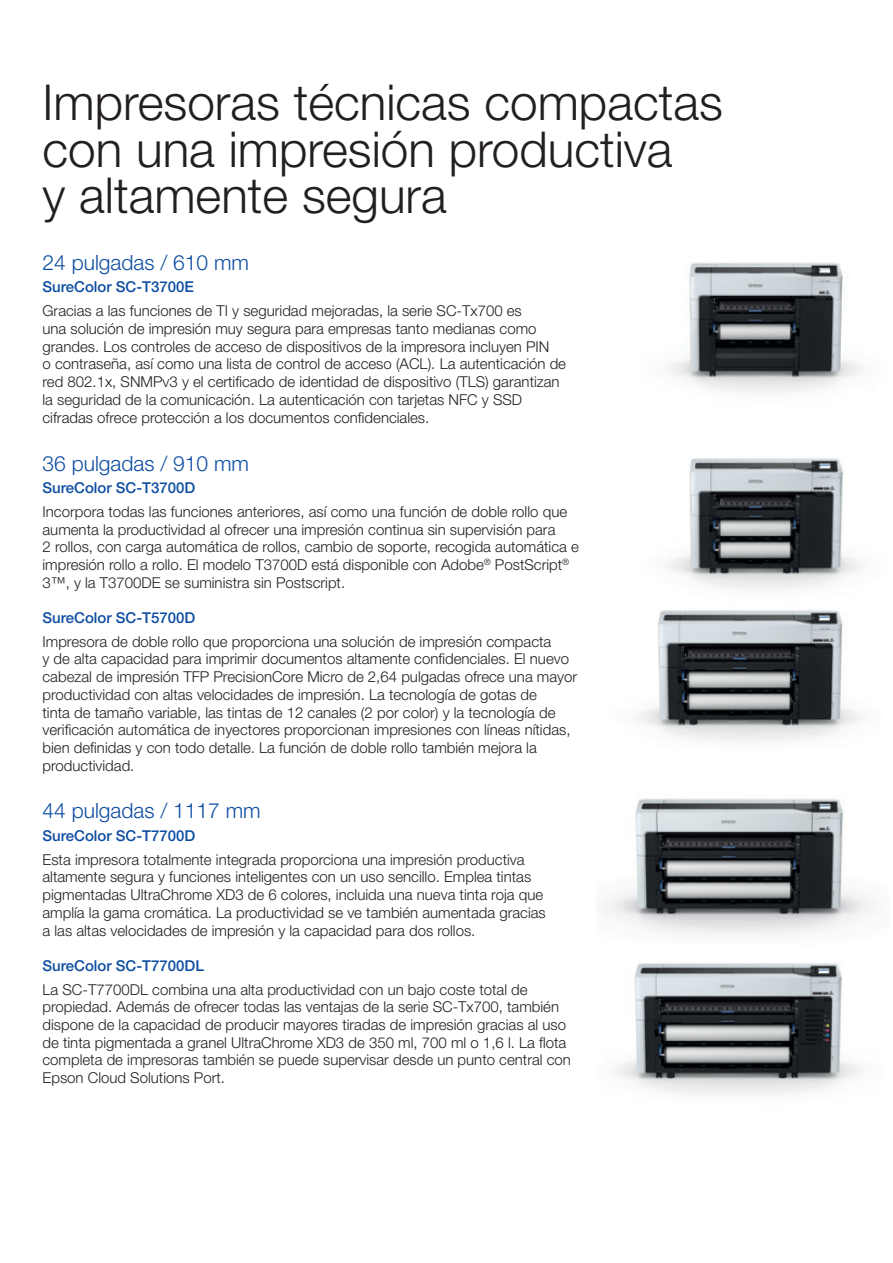
<style>
.page{position:relative;width:893px;height:1263px;background:#fff}
.page>*{position:absolute;margin:0;border:0;box-sizing:border-box;transform-origin:0 0}
.t1{font:300 49.5px/46.5px "Helvetica Neue LT Pro";color:#231f20}
.Brochure_Small_Sub_H{font:300 21px "Helvetica Neue LT Pro";color:#0d4da1}
.Brochure_Body_Copy{font:300 15px/17.7px "Helvetica Neue LT Pro";color:#231f20}
.Brochure_Small_Sub_H-2{font:500 15px "Helvetica Neue LT Pro";color:#0d4da1}
</style>
<div class="page">
<img style="left:667px;top:262px;width:195px;height:131px">
<img style="left:667px;top:458px;width:196px;height:132px">
<img style="left:637px;top:610px;width:225px;height:132px">
<img style="left:602px;top:798px;width:271px;height:137px">
<img style="left:614px;top:963px;width:247px;height:133px">
<p class="t1" style="left:43px;top:78px;width:682px">Impresoras técnicas compactas con una impresión productiva<br>y altamente segura</p>
<p class="Brochure_Small_Sub_H" style="left:43px;top:250px;width:208px">24 pulgadas / 610 mm</p>
<p class="Brochure_Small_Sub_H-2" style="left:43px;top:278px;width:153px">SureColor SC-T3700E</p>
<p class="Brochure_Body_Copy" style="left:43px;top:302px;width:525px">Gracias a las funciones de TI y seguridad mejoradas, la serie SC-Tx700 es<br>una solución de impresión muy segura para empresas tanto medianas como grandes. Los controles de acceso de dispositivos de la impresora incluyen PIN<br>o contraseña, así como una lista de control de acceso (ACL). La autenticación de red 802.1x, SNMPv3 y el certificado de identidad de dispositivo (TLS) garantizan la seguridad de la comunicación. La autenticación con tarjetas NFC y SSD cifradas ofrece protección a los documentos confidenciales.</p>
<p class="Brochure_Small_Sub_H" style="left:43px;top:450px;width:208px">36 pulgadas / 910 mm</p>
<p class="Brochure_Small_Sub_H-2" style="left:43px;top:478px;width:154px">SureColor SC-T3700D</p>
<p class="Brochure_Body_Copy" style="left:43px;top:502px;width:538px">Incorpora todas las funciones anteriores, así como una función de doble rollo que aumenta la productividad al ofrecer una impresión continua sin supervisión para<br>2 rollos, con carga automática de rollos, cambio de soporte, recogida automática e impresión rollo a rollo. El modelo T3700D está disponible con Adobe<sup>®</sup> PostScript<sup>® </sup>3™, y la T3700DE se suministra sin Postscript.</p>
<p class="Brochure_Small_Sub_H-2" style="left:43px;top:608px;width:154px">SureColor SC-T5700D</p>
<p class="Brochure_Body_Copy" style="left:43px;top:632px;width:536px">Impresora de doble rollo que proporciona una solución de impresión compacta<br>y de alta capacidad para imprimir documentos altamente confidenciales. El nuevo cabezal de impresión TFP PrecisionCore Micro de 2,64 pulgadas ofrece una mayor productividad con altas velocidades de impresión. La tecnología de gotas de<br>tinta de tamaño variable, las tintas de 12 canales (2 por color) y la tecnología de verificación automática de inyectores proporcionan impresiones con líneas nítidas, bien definidas y con todo detalle. La función de doble rollo también mejora la productividad.</p>
<p class="Brochure_Small_Sub_H" style="left:43px;top:798px;width:220px">44 pulgadas / 1117 mm</p>
<p class="Brochure_Small_Sub_H-2" style="left:43px;top:826px;width:154px">SureColor SC-T7700D</p>
<p class="Brochure_Body_Copy" style="left:43px;top:850px;width:505px">Esta impresora totalmente integrada proporciona una impresión productiva altamente segura y funciones inteligentes con un uso sencillo. Emplea tintas pigmentadas UltraChrome XD3 de 6 colores, incluida una nueva tinta roja que amplía la gama cromática. La productividad se ve también aumentada gracias a las altas velocidades de impresión y la capacidad para dos rollos.</p>
<p class="Brochure_Small_Sub_H-2" style="left:43px;top:956px;width:163px">SureColor SC-T7700DL</p>
<p class="Brochure_Body_Copy" style="left:43px;top:980px;width:530px">La SC-T7700DL combina una alta productividad con un bajo coste total de propiedad. Además de ofrecer todas las ventajas de la serie SC-Tx700, también dispone de la capacidad de producir mayores tiradas de impresión gracias al uso de tinta pigmentada a granel UltraChrome XD3 de 350 ml, 700 ml o 1,6 l. La flota completa de impresoras también se puede supervisar desde un punto central con Epson Cloud Solutions Port.</p>
</div>
